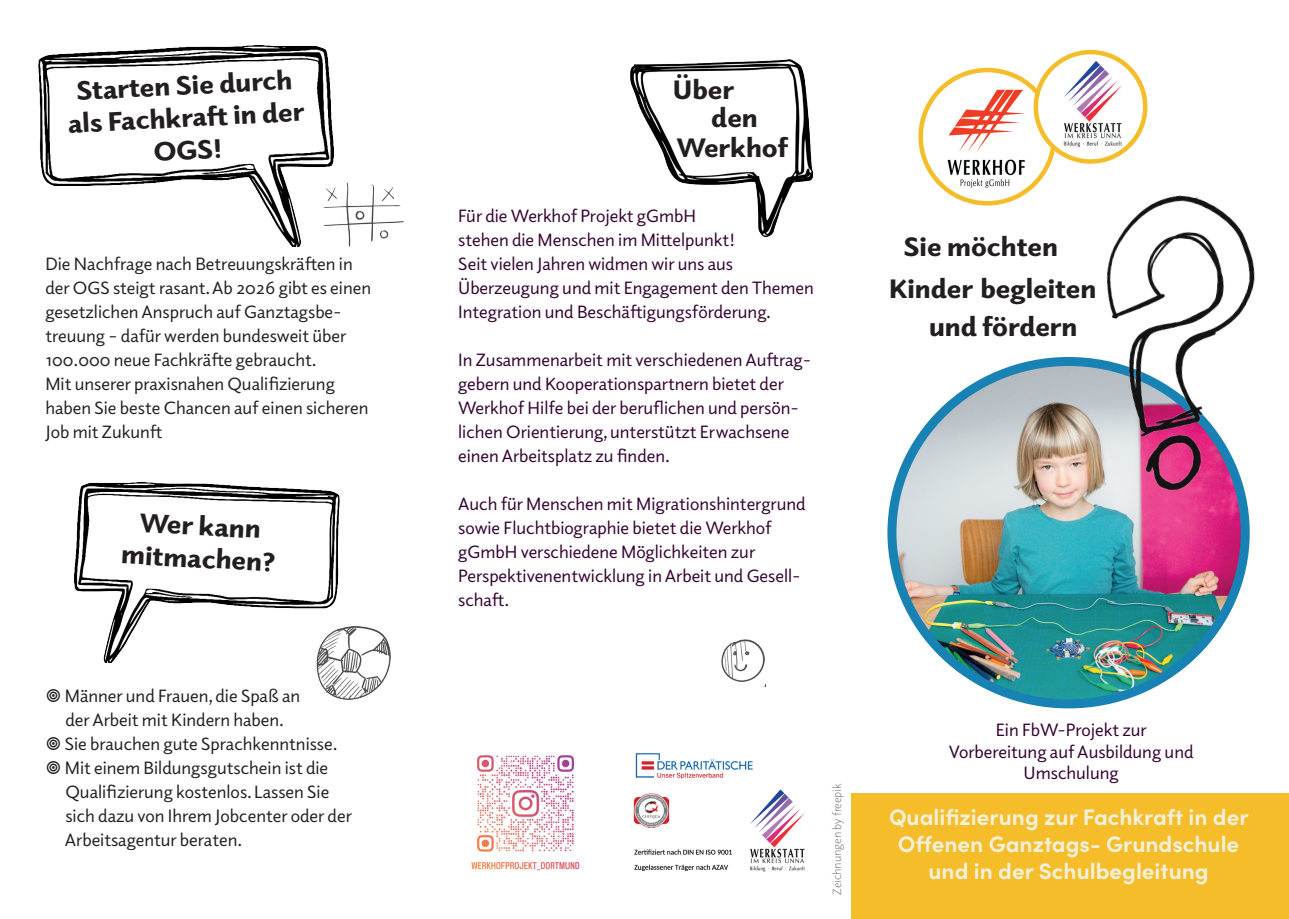
<style>
.page{position:relative;width:1289px;height:919px;background:#fff}
.page>*{position:absolute;margin:0;border:0;box-sizing:border-box;transform-origin:0 0}
.t1{font:900 27px/32.4px "Elido";color:#231f20;text-align:center}
.t2{font:700 22.5px/27px "Sofia Pro";color:#f4efd8;text-align:center}
.t3{font:18px/24px "Elido";color:#340232}
.t4{font:18px/24px "Elido";color:#231f20}
.t5{font:300 12px "Elido";color:#717275}
</style>
<div class="page">
<div style="left:851px;top:793px;width:437px;height:125px;background:#f4bd29"></div>
<img style="left:891px;top:361px;width:354px;height:342px">
<div style="left:887px;top:357px;width:362px;height:351px;border:9px solid #1782b3;border-radius:50%"></div>
<img style="left:920px;top:70px;width:133px;height:133px;border-radius:67px">
<div style="left:918px;top:68px;width:138px;height:137px;border:4px solid #f4bd29;border-radius:50%"></div>
<img style="left:1071px;top:195px;width:184px;height:310px">
<img style="left:39px;top:46px;width:294px;height:200px">
<img style="left:75px;top:482px;width:265px;height:180px">
<svg style="left:1035px;top:52px;width:110px;height:109px"></svg>
<img style="left:1049px;top:52px;width:91px;height:105px">
<div style="left:1033px;top:50px;width:114px;height:114px;border:4px solid #f4bd29;border-radius:50%"></div>
<img style="left:316px;top:626px;width:74px;height:73px">
<img style="left:323px;top:183px;width:80px;height:63px">
<img style="left:722px;top:639px;width:43px;height:47px">
<img style="left:630px;top:60px;width:182px;height:176px">
<img style="left:750px;top:789px;width:55px;height:83px">
<img style="left:471px;top:755px;width:109px;height:116px">
<img style="left:633px;top:793px;width:99px;height:79px">
<img style="left:635px;top:753px;width:118px;height:26px">
<h1 class="t1" style="left:65px;top:74px;width:238px;rotate:-3deg">Starten Sie durch als Fachkraft in der<br>OGS!</h1>
<p class="t4" style="left:45px;top:251px;width:327px">Die Nachfrage nach Betreuungskräften in der OGS steigt rasant. Ab 2026 gibt es einen gesetzlichen Anspruch auf Ganztagsbe&shy;treuung – dafür werden bundesweit über 100.000 neue Fachkräfte gebraucht.<br>Mit unserer praxisnahen Qualifizierung haben Sie beste Chancen auf einen sicheren Job mit Zukunft</p>
<h1 class="t1" style="left:124px;top:504px;width:156px;rotate:3deg">Wer kann mitmachen?</h1>
<p class="t4" style="left:65px;top:683px;width:288px">Männer und Frauen, die Spaß an<br>der Arbeit mit Kindern haben.<br>Sie brauchen gute Sprachkenntnisse.<br>Mit einem Bildungsgutschein ist die Qualifizierung kostenlos. Lassen Sie sich dazu von Ihrem Jobcenter oder der Arbeitsagentur beraten.</p>
<h1 class="t1" style="left:672px;top:72px;width:63px">Über</h1>
<h1 class="t1" style="left:711px;top:101px;width:48px">den</h1>
<h1 class="t1" style="left:676px;top:130px;width:113px">Werkhof</h1>
<p class="t3" style="left:458px;top:203px;width:357px">Für die Werkhof Projekt gGmbH<br>stehen die Menschen im Mittelpunkt!<br>Seit vielen Jahren widmen wir uns aus Überzeugung und mit Engagement den Themen Integration und Beschäftigungsförderung.</p>
<p class="t3" style="left:458px;top:347px;width:354px">In Zusammenarbeit mit verschiedenen Auftrag&shy;gebern und Kooperationspartnern bietet der Werkhof Hilfe bei der beruflichen und persön&shy;lichen Orientierung, unterstützt Erwachsene einen Arbeitsplatz zu finden.</p>
<p class="t3" style="left:458px;top:491px;width:349px">Auch für Menschen mit Migrationshintergrund sowie Fluchtbiographie bietet die Werkhof gGmbH verschiedene Möglichkeiten zur Perspektivenentwicklung in Arbeit und Gesell&shy;schaft.</p>
<h1 class="t1" style="left:903px;top:230px;width:156px">Sie möchten</h1>
<h1 class="t1" style="left:889px;top:271px;width:209px">Kinder begleiten</h1>
<h1 class="t1" style="left:929px;top:309px;width:150px">und fördern</h1>
<p class="t5" style="left:829px;top:894px;width:113px;rotate:-90deg">Zeichnungen by freepik</p>
<p class="t3" style="left:948px;top:718px;width:246px;line-height:21.6px;text-align:center">Ein FbW-Projekt zur<br>Vorbereitung auf Ausbildung und<br>Umschulung</p>
<p class="t2" style="left:889px;top:801px;width:361px">Qualifizierung zur Fachkraft in der<br>Offenen Ganztags- Grundschule und in der Schulbegleitung</p>
</div>
